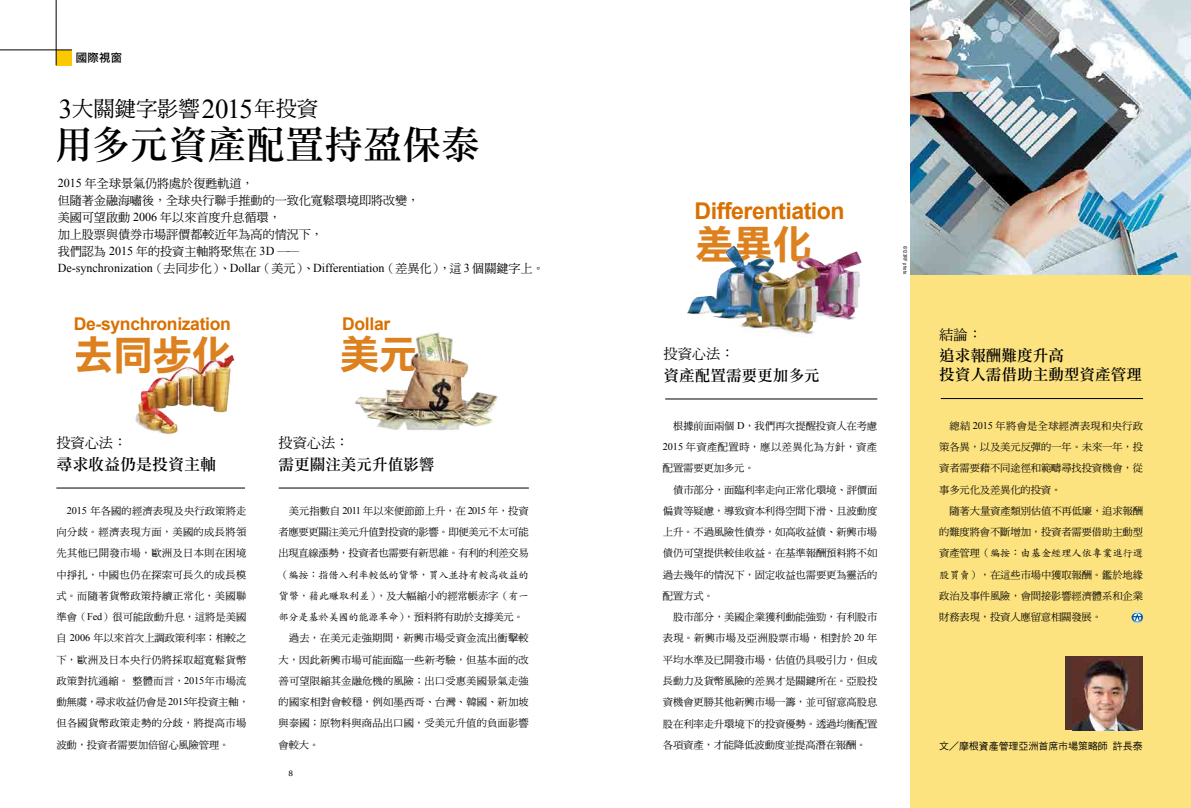
<style>
.page{position:relative;width:1191px;height:808px;background:#fff}
.page>*{position:absolute;margin:0;border:0;box-sizing:border-box;transform-origin:0 0}
.t1{font:40.4px "DF Li Hei Bold WIN BF";color:#d97000}
.t2{font:40px "DF Li Hei Bold WIN BF";color:#d97000}
.t3{font:39.7px "DF Li Hei Bold WIN BF";color:#d97000}
.t4{font:39px "DF Li Song Md WIN BF";color:#000}
.t5{font:700 23.1px "Arial";letter-spacing:-.02em;color:#d97000}
.t6{font:21.5px "DF Ming Md HK BF";color:#000}
.t7{font:700 17.5px "Arial";letter-spacing:-.02em;color:#d97000}
.t8{font:16px "DF Li Song Md WIN BF";color:#000}
.t9{font:15.6px/19.3px "DF Li Song Md WIN BF";color:#000}
.t10{font:14.2px "DF Ming Md HK BF";color:#000}
.t11{font:12.2px/17px "DF Ming Md HK BF";color:#000}
.t12{font:12.2px "Times New Roman";color:#000}
.t13{font:11.3px "DF Li Hei Md WIN BF";color:#000}
.t14{font:10.3px/21.3px "DF Ming Md HK BF";letter-spacing:-.005em;color:#000;text-align:justify}
.t15{font:10.3px/21.3px "DF Ming Md HK BF";letter-spacing:.03em;color:#000}
.t16{font:10.3px "DF Ming Md HK BF";letter-spacing:.015em;color:#000}
.t17{font:10.3px "DF Ming Md HK BF";letter-spacing:.02em;color:#000}
.t18{font:10.3px "DF Kai Shu Md HK BF";letter-spacing:-.025em;color:#000}
.t19{font:10.3px "DF Ming Md HK BF";letter-spacing:-.03em;color:#000}
.t20{font:9.9px "DF Hei Md HK BF";color:#000}
.t21{font:7.8px "Georgia";color:#000}
.t22{font:5px "Arial Narrow";letter-spacing:.03em;color:#000}
.s1{font-family:"Times New Roman";font-size:27.2px}
.s2{font-family:"Times New Roman"}
.s3{font-family:"DF Ming Md HK BF"}
.s4{font-family:"DF Kai Shu Md HK BF"}
</style>
<div class="page">
<div style="left:910px;top:0;width:281px;height:808px;background:#fde380"></div>
<img style="left:910px;top:0;width:281px;height:274px">
<div style="left:56px;top:50px;width:16px;height:15px;background:#fcc800"></div>
<hr style="left:56px;top:0;width:1px;height:65px;background:#000">
<hr style="left:0;top:50px;width:72px;height:1px;background:#000">
<hr style="left:665px;top:399px;width:212px;height:1px;background:#000">
<hr style="left:279px;top:488px;width:250px;height:1px;background:#000">
<hr style="left:56px;top:488px;width:189px;height:1px;background:#000">
<hr style="left:940px;top:398px;width:203px;height:1px;background:#000">
<div style="left:1065px;top:656px;width:78px;height:74px;background:#52342c"></div>
<img style="left:1072px;top:657px;width:66px;height:73px">
<img style="left:687px;top:245px;width:175px;height:92px">
<img style="left:135px;top:354px;width:100px;height:80px">
<img style="left:355px;top:332px;width:143px;height:98px">
<svg style="left:1131px;top:611px;width:12px;height:12px"></svg>
<p class="t13" style="left:76px;top:52px;width:48px">國際視窗</p>
<h3 class="t6" style="left:59px;top:98px;width:261px"><span class="s1">3</span>大關鍵字影響<span class="s1">2015</span>年投資</h3>
<h3 class="t4" style="left:54px;top:125px;width:428px">用多元資產配置持盈保泰</h3>
<p class="t11" style="left:58px;top:175px;width:363px"><span class="s2">2015</span> 年全球景氣仍將處於復甦軌道，<br>但隨著金融海嘯後，全球央行聯手推動的一致化寬鬆環境即將改變，美國可望啟動 <span class="s2">2006</span> 年以來首度升息循環，<br>加上股票與債券市場評價都較近年為高的情況下，<br>我們認為 <span class="s2">2015</span> 年的投資主軸將聚焦在 <span class="s2">3D</span> ──</p>
<p class="t12" style="left:58px;top:260px;width:488px">De-synchronization<span class="s3">（去同步化）、</span>Dollar<span class="s3">（美元）、</span>Differentiation<span class="s3">（差異化），這</span> 3 <span class="s3">個關鍵字上。</span></p>
<h3 class="t7" style="left:74px;top:312px;width:158px">De-synchronization</h3>
<h1 class="t1" style="left:74px;top:334px;width:159px">去同步化</h1>
<h3 class="t7" style="left:342px;top:312px;width:49px">Dollar</h3>
<h2 class="t2" style="left:339px;top:334px;width:81px">美元</h2>
<h3 class="t10" style="left:56px;top:436px;width:72px">投資心法：</h3>
<h3 class="t8" style="left:56px;top:456px;width:161px">尋求收益仍是投資主軸</h3>
<h3 class="t10" style="left:279px;top:436px;width:72px">投資心法：</h3>
<h3 class="t9" style="left:279px;top:454px;width:157px">需更關注美元升值影響</h3>
<p class="t15" style="left:56px;top:500px;width:194px;text-indent:10px"><span class="s2">2015</span> 年各國的經濟表現及央行政策將走向分歧。經濟表現方面，美國的成長將領先其他已開發市場，歐洲及日本則在困境中掙扎，中國也仍在探索可長久的成長模式。而隨著貨幣政策持續正常化，美國聯準會（<span class="s2">Fed</span>）很可能啟動升息，這將是美國自 <span class="s2">2006</span> 年以來首次上調政策利率；相較之下，歐洲及日本央行仍將採取超寬鬆貨幣政策對抗通縮。整體而言，<span class="s2">2015</span> 年市場流動無虞，尋求收益仍會是 <span class="s2">2015</span> 年投資主軸，但各國貨幣政策走勢的分歧，將提高市場波動，投資者需要加倍留心風險管理。</p>
<p class="t14" style="left:279px;top:500px;width:252px;text-indent:10px">美元指數自 <span class="s2">2011</span> 年以來便節節上升，在 <span class="s2">2015</span> 年，投資者應要更關注美元升值對投資的影響。即便美元不太可能出現直線漲勢，投資者也需要有新思維。有利的利差交易</p>
<p class="t18" style="left:279px;top:569px;width:252px"><span class="s3">（</span>編按：指借入利率較低的貨幣，買入並持有較高收益的</p>
<p class="t14" style="left:279px;top:585px;width:252px"><span class="s4">貨幣，藉此賺取利差</span>），及大幅縮小的經常帳赤字（<span class="s4">有一</span></p>
<p class="t19" style="left:279px;top:612px;width:247px"><span class="s4">部分是基於美國的能源革命</span>），預料將有助於支撐美元。</p>
<p class="t17" style="left:289px;top:633px;width:241px">過去，在美元走強期間，新興市場受資金流出衝擊較</p>
<p class="t16" style="left:279px;top:654px;width:252px">大，因此新興市場可能面臨一些新考驗，但基本面的改</p>
<p class="t16" style="left:279px;top:676px;width:252px">善可望限縮其金融危機的風險；出口受惠美國景氣走強</p>
<p class="t17" style="left:279px;top:697px;width:252px">的國家相對會較穩，例如墨西哥、台灣、韓國、新加坡</p>
<p class="t16" style="left:279px;top:718px;width:252px">與泰國；原物料與商品出口國，受美元升值的負面影響</p>
<p class="t14" style="left:279px;top:734px;width:42px">會較大。</p>
<p class="t21" style="left:288px;top:768px;width:6px">8</p>
<h3 class="t5" style="left:694px;top:195px;width:152px">Differentiation</h3>
<h3 class="t3" style="left:694px;top:224px;width:119px">差異化</h3>
<p class="t22" style="left:908px;top:246px;width:30px;rotate:90deg">©123RF photo</p>
<h3 class="t10" style="left:663px;top:347px;width:72px">投資心法：</h3>
<h3 class="t9" style="left:663px;top:365px;width:157px">資產配置需要更加多元</h3>
<p class="t14" style="left:663px;top:415px;width:216px;text-indent:10px">根據前面兩個 <span class="s2">D</span>，我們再次提醒投資人在考慮<span class="s2">2015</span> 年資產配置時，應以差異化為方針，資產配置需要更加多元。</p>
<p class="t14" style="left:663px;top:479px;width:216px;text-indent:10px">債市部分，面臨利率走向正常化環境、評價面偏貴等疑慮，導致資本利得空間下滑、且波動度上升。不過風險性債券，如高收益債、新興市場債仍可望提供較佳收益。在基準報酬預料將不如過去幾年的情況下，固定收益也需要更為靈活的配置方式。</p>
<p class="t14" style="left:663px;top:606px;width:216px;text-indent:10px">股市部分，美國企業獲利動能強勁，有利股市表現。新興市場及亞洲股票市場，相對於 <span class="s2">20</span> 年平均水準及已開發市場，估值仍具吸引力，但成長動力及貨幣風險的差異才是關鍵所在。亞股投資機會更勝其他新興市場一籌，並可留意高股息股在利率走升環境下的投資優勢。透過均衡配置各項資產，才能降低波動度並提高潛在報酬。</p>
<h3 class="t10" style="left:939px;top:327px;width:45px">結論：</h3>
<h3 class="t9" style="left:939px;top:345px;width:204px">追求報酬難度升高<br>投資人需借助主動型資產管理</h3>
<p class="t14" style="left:939px;top:415px;width:205px;text-indent:10px">總結 <span class="s2">2015</span> 年將會是全球經濟表現和央行政策各異，以及美元反彈的一年。未來一年，投資者需要藉不同途徑和範疇尋找投資機會，從事多元化及差異化的投資。</p>
<p class="t14" style="left:939px;top:500px;width:205px;text-align:right">隨著大量資產類別估值不再低廉，追求報酬的難度將會不斷增加，投資者需要借助主動型</p>
<p class="t18" style="left:939px;top:548px;width:205px"><span class="s3">資產管理（</span>編按：由基金經理人依專業進行選</p>
<p class="t14" style="left:939px;top:564px;width:205px"><span class="s4">股買賣</span>），在這些市場中獲取報酬。鑑於地緣政治及事件風險，會間接影響經濟體系和企業財務表現，投資人應留意相關發展。</p>
<p class="t20" style="left:939px;top:741px;width:205px">文／摩根資產管理亞洲首席市場策略師 許長泰</p>
</div>
